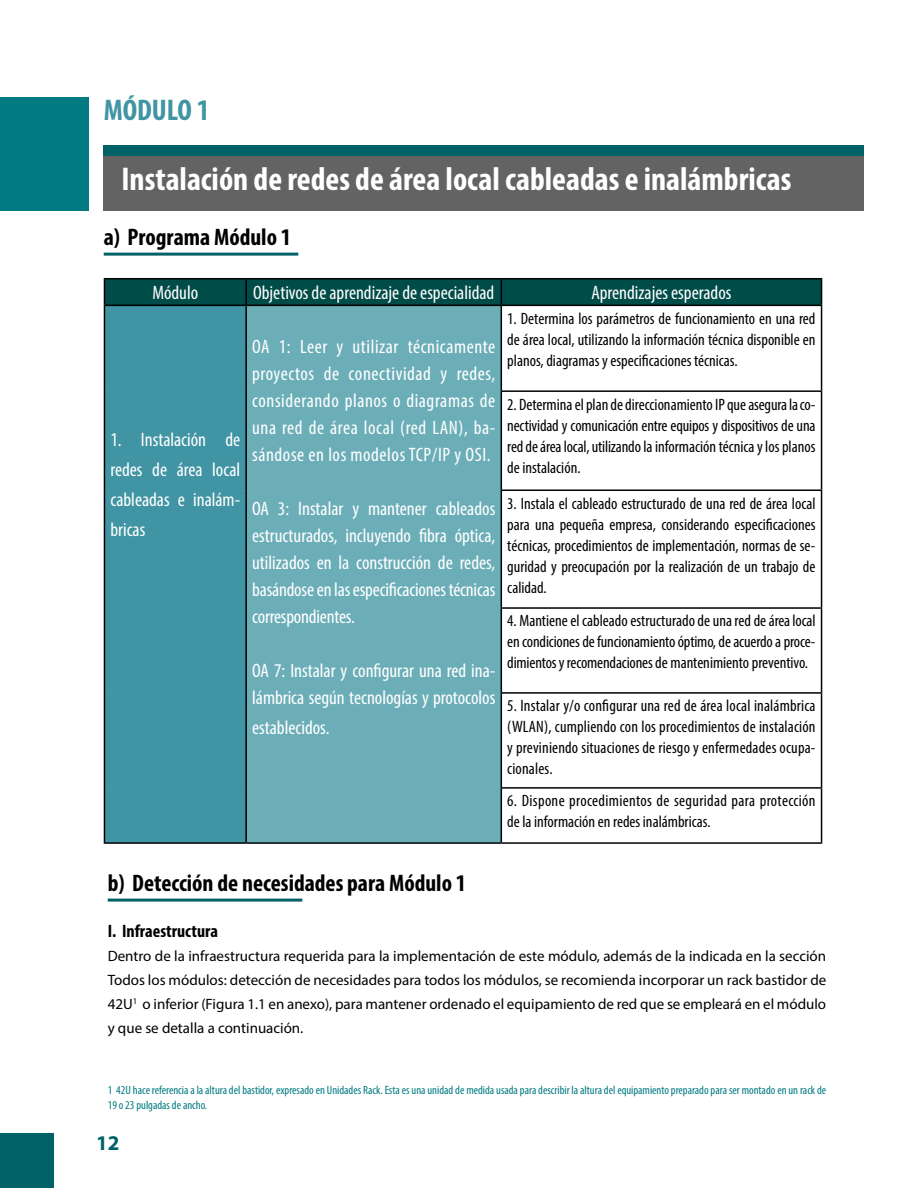
<style>
.page{position:relative;width:918px;height:1188px;background:#fff}
.page>*{position:absolute;margin:0;border:0;box-sizing:border-box;transform-origin:0 0}
.t1{font:700 condensed 33px "Myriad Pro";color:#fff}
.t2{font:700 condensed 30px "Myriad Pro";color:#4194a3}
.t3{font:700 condensed 24px "Myriad Pro";color:#000}
.t4{font:700 21px "Myriad Pro";color:#006167}
.t5{font:condensed 19.5px/27px "Myriad Pro";color:#fff;text-align:justify}
.t6{font:700 condensed 18px "Myriad Pro";color:#000}
.t7{font:condensed 16.5px/21px "Myriad Pro";color:#000;text-align:justify}
.t8{font:15px/24px "Myriad Pro";color:#000;text-align:justify}
.t9{font:condensed 12px/15px "Myriad Pro";color:#007b81}
</style>
<div class="page">
<div style="left:0;top:1134px;width:54px;height:54px;background:#006167"></div>
<div style="left:104px;top:155px;width:760px;height:56px;background:#646363"></div>
<div style="left:104px;top:145px;width:760px;height:10px;background:#006167"></div>
<div style="left:104px;top:305px;width:142px;height:538px;background:#4194a3"></div>
<div style="left:246px;top:305px;width:255px;height:538px;background:#6caeb8"></div>
<hr style="left:104px;top:278px;width:142px;height:1px;background:#000">
<hr style="left:246px;top:278px;width:255px;height:1px;background:#000">
<hr style="left:501px;top:278px;width:321px;height:1px;background:#000">
<svg style="left:104px;top:279px;width:718px;height:26px;background:#004845"></svg>
<hr style="left:104px;top:305px;width:142px;height:1px;background:#000">
<hr style="left:104px;top:306px;width:1px;height:85px;background:#000">
<hr style="left:246px;top:305px;width:255px;height:1px;background:#000">
<hr style="left:245px;top:306px;width:2px;height:85px;background:#000">
<hr style="left:501px;top:305px;width:321px;height:1px;background:#000">
<hr style="left:501px;top:306px;width:1px;height:84px;background:#000">
<hr style="left:821px;top:306px;width:1px;height:84px;background:#000">
<hr style="left:104px;top:391px;width:1px;height:99px;background:#000">
<hr style="left:245px;top:391px;width:2px;height:99px;background:#000">
<hr style="left:501px;top:390px;width:321px;height:2px;background:#000">
<hr style="left:501px;top:392px;width:1px;height:98px;background:#000">
<hr style="left:821px;top:392px;width:1px;height:98px;background:#000">
<hr style="left:104px;top:490px;width:1px;height:118px;background:#000">
<hr style="left:245px;top:490px;width:2px;height:118px;background:#000">
<hr style="left:501px;top:490px;width:321px;height:1px;background:#000">
<hr style="left:501px;top:491px;width:1px;height:116px;background:#000">
<hr style="left:821px;top:491px;width:1px;height:116px;background:#000">
<hr style="left:104px;top:608px;width:1px;height:85px;background:#000">
<hr style="left:245px;top:608px;width:2px;height:85px;background:#000">
<hr style="left:501px;top:607px;width:321px;height:2px;background:#000">
<hr style="left:501px;top:609px;width:1px;height:83px;background:#000">
<hr style="left:821px;top:609px;width:1px;height:83px;background:#000">
<hr style="left:104px;top:693px;width:1px;height:95px;background:#000">
<hr style="left:245px;top:693px;width:2px;height:95px;background:#000">
<hr style="left:501px;top:692px;width:321px;height:2px;background:#000">
<hr style="left:501px;top:694px;width:1px;height:93px;background:#000">
<hr style="left:821px;top:694px;width:1px;height:93px;background:#000">
<hr style="left:104px;top:788px;width:1px;height:54px;background:#000">
<hr style="left:245px;top:788px;width:2px;height:54px;background:#000">
<hr style="left:501px;top:787px;width:321px;height:2px;background:#000">
<hr style="left:501px;top:789px;width:1px;height:53px;background:#000">
<hr style="left:821px;top:789px;width:1px;height:53px;background:#000">
<hr style="left:104px;top:842px;width:142px;height:2px;background:#000">
<hr style="left:246px;top:842px;width:255px;height:2px;background:#000">
<hr style="left:501px;top:842px;width:321px;height:2px;background:#000">
<hr style="left:104px;top:253px;width:194px;height:3px;background:#006167">
<hr style="left:108px;top:899px;width:194px;height:3px;background:#006167">
<div style="left:0;top:98px;width:88px;height:113px;background:#007b81"></div>
<h2 class="t2" style="left:104px;top:91px;width:107px">MÓDULO 1</h2>
<h1 class="t1" style="left:121px;top:159px;width:672px">Instalación de redes de área local cableadas e inalámbricas</h1>
<h3 class="t3" style="left:104px;top:222px;width:189px">a) Programa Módulo 1</h3>
<p class="t5" style="left:152px;top:279px;width:47px">Módulo</p>
<p class="t5" style="left:253px;top:279px;width:243px">Objetivos de aprendizaje de especialidad</p>
<p class="t5" style="left:591px;top:279px;width:142px">Aprendizajes esperados</p>
<p class="t5" style="left:110px;top:424px;width:131px;line-height:30px">1. Instalación de redes de área local cableadas e inalám&shy;bricas</p>
<p class="t5" style="left:252px;top:333px;width:245px">OA 1: Leer y utilizar técnicamente proyectos de conectividad y redes, considerando planos o diagramas de una red de área local (red LAN), ba&shy;sándose en los modelos TCP/IP y OSI.</p>
<p class="t5" style="left:252px;top:495px;width:245px">OA 3: Instalar y mantener cableados estructurados, incluyendo fibra óptica, utilizados en la construcción de redes, basándose en las especificaciones técnicas correspondientes.</p>
<p class="t5" style="left:252px;top:657px;width:245px">OA 7: Instalar y configurar una red ina&shy;lámbrica según tecnologías y protocolos</p>
<p class="t5" style="left:252px;top:714px;width:79px">establecidos.</p>
<p class="t7" style="left:507px;top:308px;width:310px">1. Determina los parámetros de funcionamiento en una red de área local, utilizando la información técnica disponible en planos, diagramas y especificaciones técnicas.</p>
<p class="t7" style="left:507px;top:393px;width:310px">2. Determina el plan de direccionamiento IP que asegura la co&shy;nectividad y comunicación entre equipos y dispositivos de una red de área local, utilizando la información técnica y los planos de instalación.</p>
<p class="t7" style="left:507px;top:492px;width:310px">3. Instala el cableado estructurado de una red de área local para una pequeña empresa, considerando especificaciones técnicas, procedimientos de implementación, normas de se&shy;guridad y preocupación por la realización de un trabajo de calidad.</p>
<p class="t7" style="left:507px;top:610px;width:310px">4. Mantiene el cableado estructurado de una red de área local en condiciones de funcionamiento óptimo, de acuerdo a proce&shy;dimientos y recomendaciones de mantenimiento preventivo.</p>
<p class="t7" style="left:507px;top:695px;width:310px">5. Instalar y/o configurar una red de área local inalámbrica (WLAN), cumpliendo con los procedimientos de instalación y previniendo situaciones de riesgo y enfermedades ocupa&shy;cionales.</p>
<p class="t7" style="left:507px;top:790px;width:310px">6. Dispone procedimientos de seguridad para protección de la información en redes inalámbricas.</p>
<h3 class="t3" style="left:108px;top:868px;width:360px">b) Detección de necesidades para Módulo 1</h3>
<p class="t6" style="left:108px;top:920px;width:112px">I. Infraestructura</p>
<p class="t8" style="left:108px;top:944px;width:720px">Dentro de la infraestructura requerida para la implementación de este módulo, además de la indicada en la sección Todos los módulos: detección de necesidades para todos los módulos, se recomienda incorporar un rack bastidor de 42U<sup>1</sup> o inferior (Figura 1.1 en anexo), para mantener ordenado el equipamiento de red que se empleará en el módulo y que se detalla a continuación.</p>
<p class="t9" style="left:108px;top:1082px;width:720px">1 42U hace referencia a la altura del bastidor, expresado en Unidades Rack. Esta es una unidad de medida usada para describir la altura del equipamiento preparado para ser montado en un rack de<br>19 o 23 pulgadas de ancho.</p>
<p class="t4" style="left:96px;top:1129px;width:25px">12</p>
</div>
